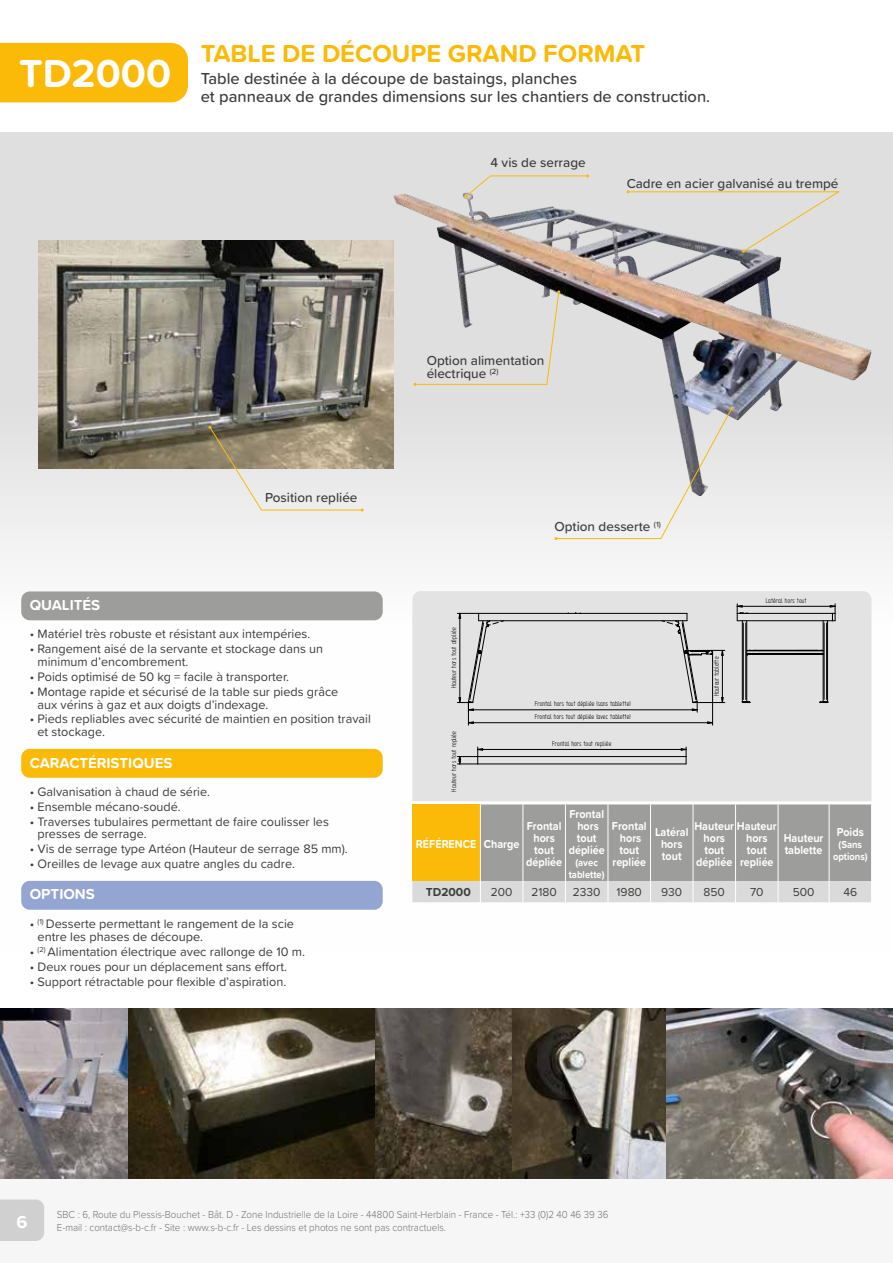
<style>
.page{position:relative;width:893px;height:1263px;background:#fff}
.page>*{position:absolute;margin:0;border:0;box-sizing:border-box;transform-origin:0 0}
.t1{font:700 40.5px "Proxima Soft";color:#fff}
.t2{font:700 25.5px "Proxima Soft";color:#fbba07}
.t3{font:700 18px "Proxima Soft";color:#fff}
.t4{font:500 16.5px/18px "Proxima Soft";color:#3c3c3b}
.t5{font:700 15px "Proxima Soft";color:#fff}
.t6{font:500 13.5px/13.5px "Proxima Soft";color:#3c3c3b}
.t7{font:12.75px/12.8px "Proxima Soft";color:#3c3c3b}
.t8{font:700 12px/12px "Proxima Soft";color:#fff;text-align:center;scale:.9 1}
.t9{font:12px "Proxima Soft";color:#3c3c3b}
.t10{font:700 12px "Proxima Soft";color:#3c3c3b}
.t11{font:300 10.5px/12.6px "Proxima Soft";color:#706f6f;scale:.93 1}
.t12{font:700 10.5px/12px "Proxima Soft";color:#fff;text-align:center;scale:.9 1}
.t13{font:7.95px "Solid Edge ISO";color:#000}
</style>
<div class="page">
<div style="left:0;top:132px;width:893px;height:821px;background:linear-gradient(to bottom,#d8d7d7,#fff)"></div>
<div style="left:21px;top:749px;width:362px;height:29px;background:#fbba07;border-radius:9px"></div>
<div style="left:21px;top:591px;width:362px;height:29px;background:#9d9d9c;border-radius:9px"></div>
<div style="left:21px;top:881px;width:362px;height:29px;background:#95a5d2;border-radius:9px"></div>
<div style="left:0;top:43px;width:188px;height:59px;background:#fbba07"></div>
<svg style="left:412px;top:804px;width:460px;height:98px;background:#b7af9a"></svg>
<div style="left:412px;top:591px;width:459px;height:210px;background:#e3e3e3"></div>
<hr style="left:479px;top:620px;width:208px;height:1px;background:#000">
<hr style="left:479px;top:613px;width:208px;height:1px;background:#000">
<hr style="left:737px;top:620px;width:95px;height:1px;background:#000">
<hr style="left:737px;top:613px;width:95px;height:1px;background:#000">
<hr style="left:747px;top:653px;width:76px;height:1px;background:#000">
<hr style="left:754px;top:650px;width:62px;height:1px;background:#000">
<hr style="left:748px;top:654px;width:75px;height:1px;background:#000">
<svg style="left:747px;top:650px;width:8px;height:6px"></svg>
<svg style="left:796px;top:650px;width:27px;height:3px"></svg>
<hr style="left:827px;top:621px;width:1px;height:81px;background:#000">
<hr style="left:826px;top:623px;width:1px;height:76px;background:#000">
<hr style="left:824px;top:623px;width:1px;height:76px;background:#000">
<hr style="left:823px;top:621px;width:1px;height:81px;background:#000">
<svg style="left:820px;top:701px;width:8px;height:2px"></svg>
<hr style="left:742px;top:621px;width:1px;height:81px;background:#000">
<hr style="left:743px;top:623px;width:1px;height:76px;background:#000">
<hr style="left:745px;top:623px;width:1px;height:76px;background:#000">
<hr style="left:746px;top:621px;width:1px;height:81px;background:#000">
<svg style="left:742px;top:701px;width:9px;height:2px"></svg>
<svg style="left:737px;top:604px;width:12px;height:17px"></svg>
<svg style="left:830px;top:604px;width:6px;height:17px"></svg>
<hr style="left:737px;top:606px;width:98px;height:1px;background:#000">
<hr style="left:478px;top:764px;width:208px;height:1px;background:#000">
<hr style="left:478px;top:756px;width:208px;height:1px;background:#000">
<svg style="left:661px;top:613px;width:64px;height:99px;background:#cecece"></svg>
<hr style="left:468px;top:709px;width:229px;height:1px;background:#000">
<svg style="left:681px;top:747px;width:6px;height:17px"></svg>
<svg style="left:457px;top:747px;width:26px;height:18px"></svg>
<hr style="left:478px;top:749px;width:208px;height:1px;background:#000">
<hr style="left:712px;top:654px;width:1px;height:71px;background:#000">
<svg style="left:457px;top:613px;width:48px;height:112px;background:#ccc"></svg>
<hr style="left:468px;top:722px;width:245px;height:1px;background:#000">
<img style="left:335px;top:1008px;width:558px;height:171px">
<img style="left:128px;top:1009px;width:246px;height:170px">
<img style="left:0;top:1009px;width:128px;height:170px">
<img style="left:393px;top:192px;width:478px;height:319px">
<img style="left:39px;top:240px;width:354px;height:228px">
<svg style="left:208px;top:426px;width:156px;height:85px;background:#c4bcac"></svg>
<svg style="left:627px;top:190px;width:214px;height:63px;background:#d4d3cf"></svg>
<svg style="left:464px;top:174px;width:125px;height:24px;background:#dfdcd4"></svg>
<svg style="left:554px;top:407px;width:179px;height:133px"></svg>
<div style="left:414px;top:290px;width:146px;height:96px;background:#dfdfdf"></div>
<div style="left:0;top:1179px;width:893px;height:84px;background:#f6f6f6"></div>
<div style="left:0;top:1199px;width:44px;height:42px;background:#d0d0d0"></div>
<h1 class="t1" style="left:19px;top:43px;width:153px">TD2000</h1>
<h2 class="t2" style="left:201px;top:34px;width:446px">TABLE DE DÉCOUPE GRAND FORMAT</h2>
<p class="t4" style="left:201px;top:69px;width:511px">Table destinée à la découpe de bastaings, planches<br>et panneaux de grandes dimensions sur les chantiers de construction.</p>
<p class="t6" style="left:490px;top:155px;width:97px">4 vis de serrage</p>
<p class="t6" style="left:627px;top:176px;width:213px">Cadre en acier galvanisé au trempé</p>
<p class="t5" style="left:30px;top:593px;width:72px">QUALITÉS</p>
<p class="t6" style="left:265px;top:490px;width:94px">Position repliée</p>
<p class="t6" style="left:427px;top:353px;width:119px">Option alimentation électrique <sup>(2)</sup></p>
<p class="t6" style="left:554px;top:519px;width:108px">Option desserte <sup>(1)</sup></p>
<p class="t13" style="left:766px;top:596px;width:42px">Latéral hors tout</p>
<p class="t7" style="left:30px;top:627px;width:282px">• Matériel très robuste et résistant aux intempéries.</p>
<p class="t7" style="left:38px;top:642px;width:287px;text-indent:-8px">• Rangement aisé de la servante et stockage dans un minimum d’encombrement.</p>
<p class="t7" style="left:30px;top:670px;width:261px">• Poids optimisé de 50 kg = facile à transporter.</p>
<p class="t7" style="left:38px;top:684px;width:302px;text-indent:-8px">• Montage rapide et sécurisé de la table sur pieds grâce aux vérins à gaz et aux doigts d’indexage.</p>
<p class="t7" style="left:38px;top:712px;width:335px;text-indent:-8px">• Pieds repliables avec sécurité de maintien en position travail et stockage.</p>
<p class="t5" style="left:30px;top:751px;width:144px">CARACTÉRISTIQUES</p>
<p class="t7" style="left:30px;top:784px;width:182px">• Galvanisation à chaud de série.</p>
<p class="t7" style="left:30px;top:799px;width:152px">• Ensemble mécano-soudé.</p>
<p class="t7" style="left:38px;top:814px;width:293px;text-indent:-8px">• Traverses tubulaires permettant de faire coulisser les presses de serrage.</p>
<p class="t7" style="left:30px;top:842px;width:320px">• Vis de serrage type Artéon (Hauteur de serrage 85 mm).</p>
<p class="t7" style="left:30px;top:857px;width:267px">• Oreilles de levage aux quatre angles du cadre.</p>
<p class="t5" style="left:30px;top:883px;width:67px">OPTIONS</p>
<p class="t7" style="left:38px;top:917px;width:258px;text-indent:-8px">• <sup>(1)</sup> Desserte permettant le rangement de la scie entre les phases de découpe.</p>
<p class="t7" style="left:30px;top:945px;width:277px">• <sup>(2)</sup> Alimentation électrique avec rallonge de 10 m.</p>
<p class="t7" style="left:30px;top:959px;width:259px">• Deux roues pour un déplacement sans effort.</p>
<p class="t7" style="left:30px;top:974px;width:258px">• Support rétractable pour flexible d’aspiration.</p>
<p class="t13" style="left:450px;top:688px;width:63px;rotate:-90deg">Hauteur hors tout dépliée</p>
<p class="t13" style="left:535px;top:700px;width:97px">Frontal hors tout dépliée (sans tablette)</p>
<p class="t13" style="left:535px;top:712px;width:98px">Frontal hors tout dépliée (avec tablette)</p>
<p class="t13" style="left:450px;top:791px;width:62px;rotate:-90deg">Hauteur hors tout repliée</p>
<p class="t13" style="left:552px;top:739px;width:61px">Frontal hors tout repliée</p>
<p class="t13" style="left:712px;top:696px;width:41px;rotate:-90deg">Hauteur tablette</p>
<p class="t8" style="left:569px;top:807px;width:42px">Frontal hors tout dépliée</p>
<p class="t12" style="left:569px;top:856px;width:41px">(avec tablette)</p>
<p class="t8" style="left:526px;top:819px;width:42px">Frontal hors tout dépliée</p>
<p class="t8" style="left:416px;top:837px;width:116px">RÉFÉRENCE Charge</p>
<p class="t8" style="left:612px;top:819px;width:40px">Frontal hors tout repliée</p>
<p class="t8" style="left:655px;top:825px;width:39px">Latéral hors tout</p>
<p class="t8" style="left:694px;top:819px;width:93px">Hauteur Hauteur</p>
<p class="t8" style="left:703px;top:831px;width:25px">hors</p>
<p class="t8" style="left:704px;top:843px;width:23px">tout</p>
<p class="t8" style="left:696px;top:855px;width:42px">dépliée</p>
<p class="t8" style="left:740px;top:831px;width:39px">hors tout repliée</p>
<p class="t8" style="left:784px;top:831px;width:46px;text-align:left">Hauteur tablette</p>
<p class="t8" style="left:837px;top:825px;width:31px">Poids</p>
<p class="t12" style="left:833px;top:838px;width:40px">(Sans options)</p>
<p class="t10" style="left:426px;top:883px;width:46px">TD2000</p>
<p class="t9" style="left:491px;top:883px;width:23px">200</p>
<p class="t9" style="left:531px;top:883px;width:27px">2180</p>
<p class="t9" style="left:573px;top:883px;width:29px">2330</p>
<p class="t9" style="left:616px;top:883px;width:27px">1980</p>
<p class="t9" style="left:661px;top:883px;width:23px">930</p>
<p class="t9" style="left:704px;top:883px;width:23px">850</p>
<p class="t9" style="left:750px;top:883px;width:15px">70</p>
<p class="t9" style="left:793px;top:883px;width:23px">500</p>
<p class="t9" style="left:843px;top:883px;width:15px">46</p>
<h3 class="t3" style="left:17px;top:1208px;width:12px">6</h3>
<p class="t11" style="left:57px;top:1208px;width:594px">SBC : 6, Route du Plessis-Bouchet - Bât. D - Zone Industrielle de la Loire - 44800 Saint-Herblain - France - Tél.: +33 (0)2 40 46 39 36<br>E-mail : contact@s-b-c.fr - Site : www.s-b-c.fr - Les dessins et photos ne sont pas contractuels.</p>
</div>
